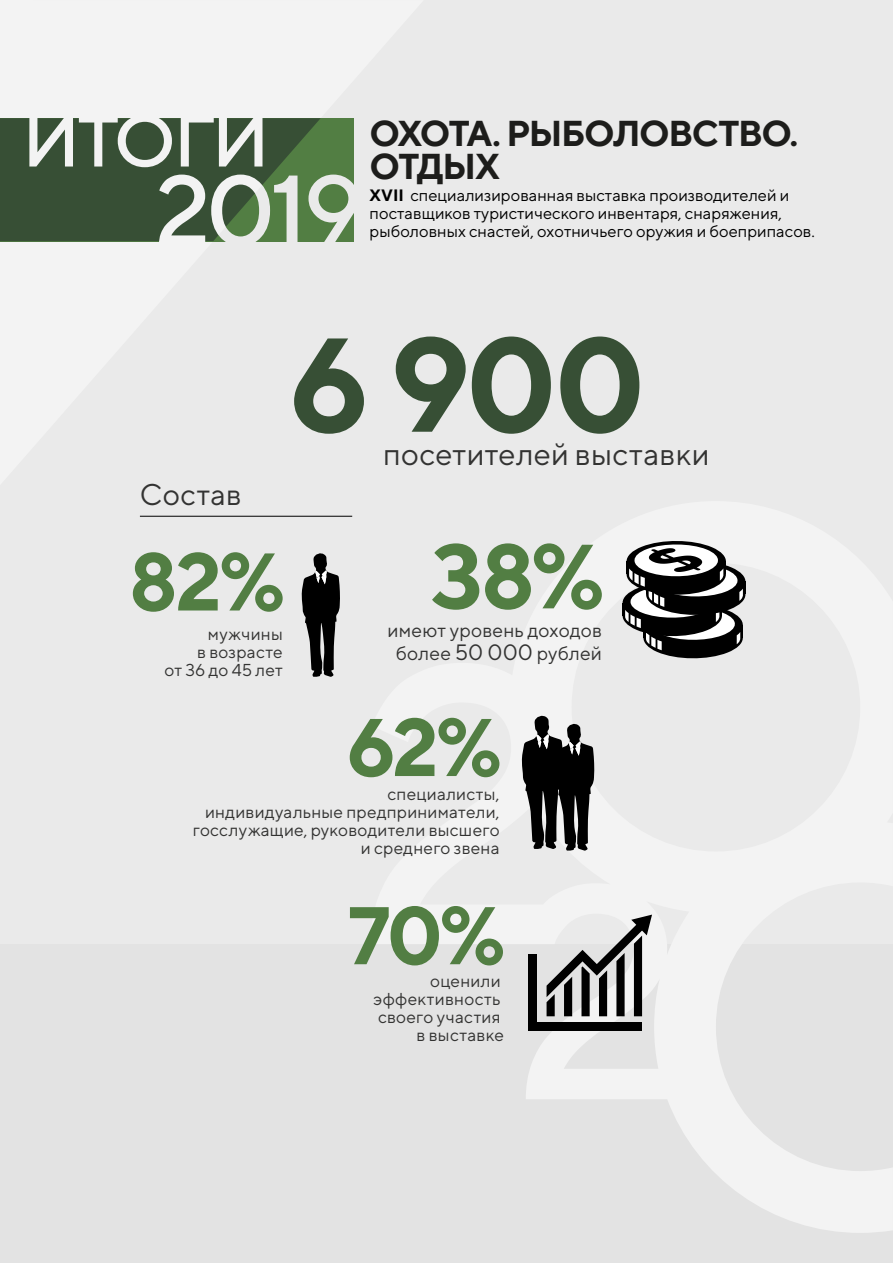
<style>
.page{position:relative;width:893px;height:1263px;background:#fff}
.page>*{position:absolute;margin:0;border:0;box-sizing:border-box;transform-origin:0 0}
.t1{font:700 133.2px "TT Norms";color:#374f35}
.t2{font:700 90.9px "TT Norms";color:#527e43}
.t3{font:700 81.45px "TT Norms";color:#527e43}
.t4{font:700 36px/33px "TT Norms";letter-spacing:-.04em;color:#1d1d1b}
.t5{font:30.9px "TT Norms";letter-spacing:.005em;color:#333332}
.t6{font:30px "TT Norms";letter-spacing:.01em;color:#333332}
.t7{font:19.2px "TT Norms";letter-spacing:.01em;color:#333332}
.t8{font:17.25px/18px "TT Norms";letter-spacing:.01em;color:#333332;text-align:right}
.t9{font:16.5px/18px "TT Norms";color:#000}
.s1{font-weight:700}
.s2{font-size:22.2px}
</style>
<div class="page">
<div style="left:2px;top:0;width:891px;height:1263px;background:#eaeaea"></div>
<div style="left:0;top:944px;width:893px;height:319px;background:#e3e3e3"></div>
<svg style="left:526px;top:715px;width:367px;height:518px"></svg>
<svg style="left:0;top:0;width:354px;height:485px;fill:#f3f3f3"></svg>
<svg style="left:321px;top:118px;width:33px;height:123px;fill:#527e43"></svg>
<svg style="left:0;top:118px;width:321px;height:123px"></svg>
<svg style="left:301px;top:553px;width:39px;height:124px"></svg>
<svg style="left:521px;top:716px;width:73px;height:134px"></svg>
<hr style="left:140px;top:516px;width:212px;height:1px;background:#000">
<div style="left:529px;top:954px;width:8px;height:77px;background:#000"></div>
<div style="left:529px;top:1023px;width:113px;height:8px;background:#000"></div>
<svg style="left:547px;top:915px;width:105px;height:101px"></svg>
<svg style="left:622px;top:541px;width:124px;height:118px"></svg>
<h3 class="t4" style="left:370px;top:116px;width:430px">ОХОТА. РЫБОЛОВСТВО.<br>ОТДЫХ</h3>
<p class="t9" style="left:370px;top:186px;width:447px"><span class="s1">XVII</span> специализированная выставка производителей и поставщиков туристического инвентаря, снаряжения, рыболовных снастей, охотничьего оружия и боеприпасов.</p>
<h1 class="t1" style="left:289px;top:301px;width:359px">6 900</h1>
<h3 class="t6" style="left:140px;top:476px;width:103px">Состав</h3>
<h3 class="t3" style="left:129px;top:531px;width:158px">82%</h3>
<p class="t8" style="left:164px;top:624px;width:120px">мужчины<br>в возрасте<br>от 36 до 45 лет</p>
<h3 class="t5" style="left:383px;top:435px;width:328px">посетителей выставки</h3>
<h2 class="t2" style="left:431px;top:519px;width:175px">38%</h2>
<p class="t7" style="left:396px;top:642px;width:208px">более <span class="s2">50 000</span> рублей</p>
<p class="t7" style="left:388px;top:618px;width:216px">имеют уровень доходов</p>
<h3 class="t3" style="left:346px;top:696px;width:157px">62%</h3>
<p class="t8" style="left:193px;top:785px;width:308px">специалисты,<br>индивидуальные предприниматели, госслужащие, руководители высшего и среднего звена</p>
<h3 class="t3" style="left:348px;top:884px;width:159px">70%</h3>
<p class="t8" style="left:374px;top:971px;width:132px">оценили эффективность своего участия в выставке</p>
</div>
